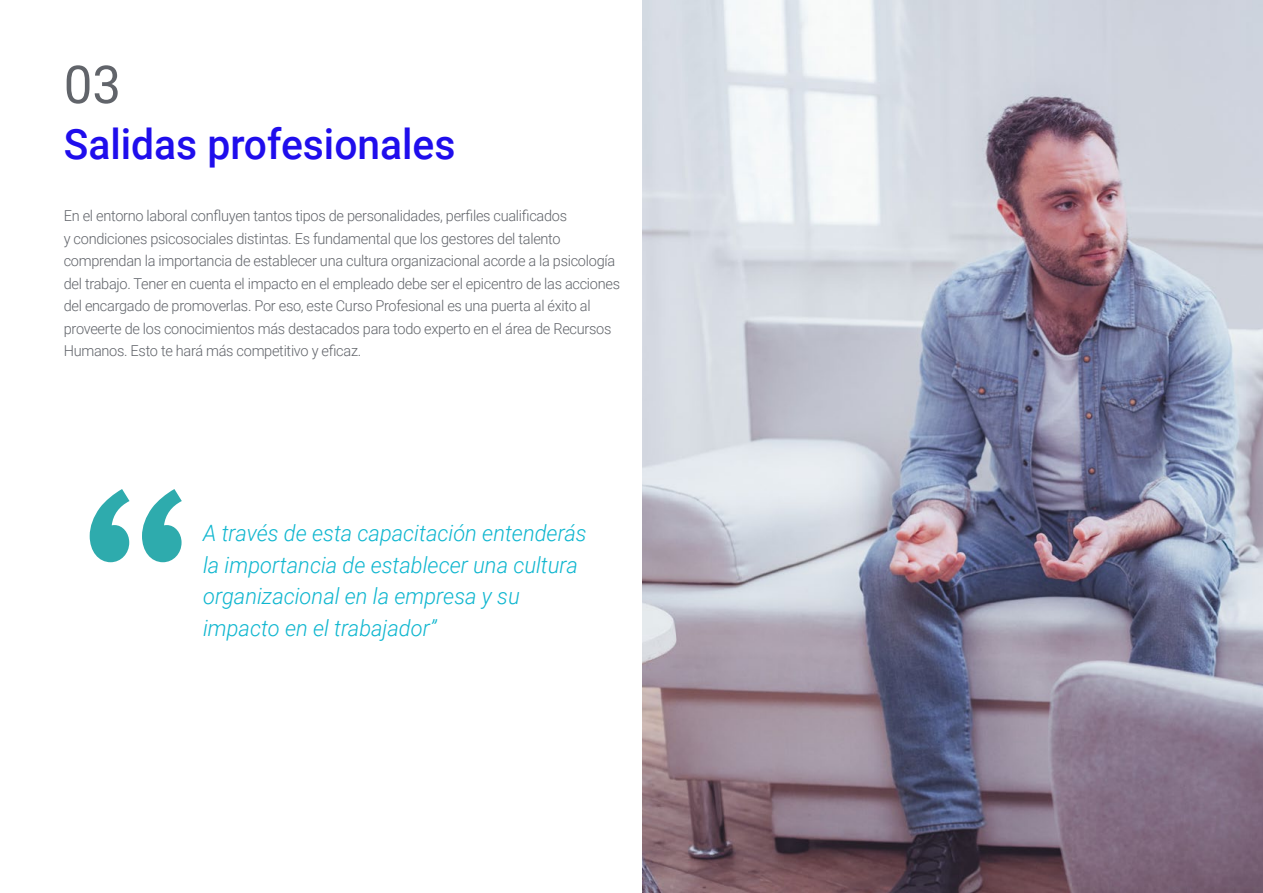
<style>
.page{position:relative;width:1263px;height:893px;background:#fff}
.page>*{position:absolute;margin:0;border:0;box-sizing:border-box;transform-origin:0 0}
.t1{font:52.5px "Roboto";color:#61646a}
.t2{font:500 42px "Roboto";color:#1f0dec}
.t3{font:italic 300 22.5px/31.5px "Roboto";color:#0fb6cf}
.t4{font:300 15px/22.5px "Roboto";letter-spacing:-.02em;color:#61646a}
</style>
<div class="page">
<svg style="left:90px;top:489px;width:92px;height:73px"></svg>
<img style="left:642px;top:0;width:621px;height:893px">
<h1 class="t1" style="left:64px;top:48px;width:59px">03</h1>
<h2 class="t2" style="left:64px;top:115px;width:393px">Salidas profesionales</h2>
<p class="t4" style="left:64px;top:204px;width:558px">En el entorno laboral confluyen tantos tipos de personalidades, perfiles cualificados<br>y condiciones psicosociales distintas. Es fundamental que los gestores del talento comprendan la importancia de establecer una cultura organizacional acorde a la psicología del trabajo. Tener en cuenta el impacto en el empleado debe ser el epicentro de las acciones del encargado de promoverlas. Por eso, este Curso Profesional es una puerta al éxito al proveerte de los conocimientos más destacados para todo experto en el área de Recursos Humanos. Esto te hará más competitivo y eficaz.</p>
<h3 class="t3" style="left:203px;top:517px;width:385px">A través de esta capacitación entenderás la importancia de establecer una cultura organizacional en la empresa y su impacto en el trabajador”</h3>
</div>
